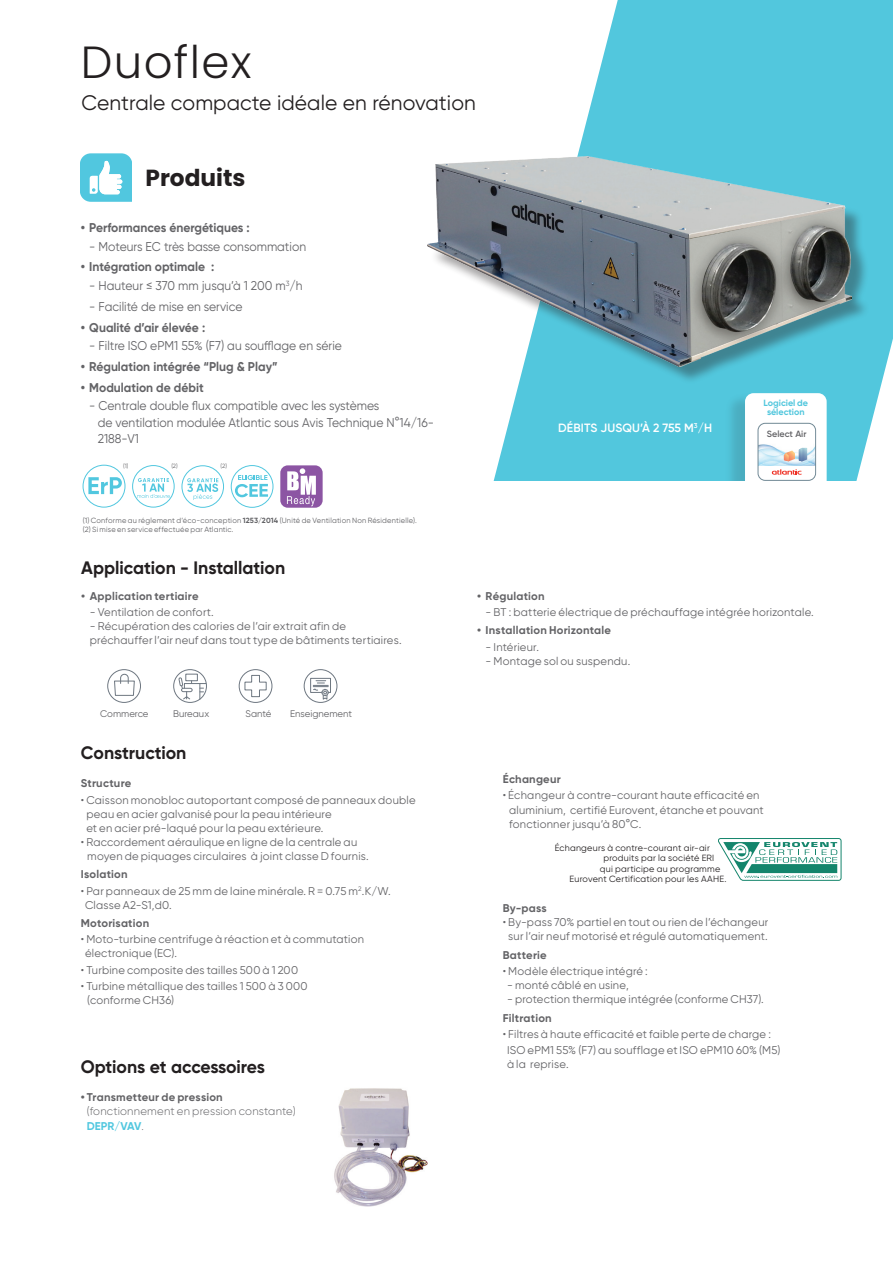
<style>
.page{position:relative;width:893px;height:1263px;background:#fff}
.page>*{position:absolute;margin:0;border:0;box-sizing:border-box;transform-origin:0 0}
.t1{font:300 45px "Poppins";letter-spacing:.03em;color:#231f20}
.t2{font:700 23.25px "Poppins";color:#231f20}
.t3{font:21px "Gilroy";letter-spacing:.005em;color:#231f20}
.t4{font:700 18px "Gilroy";color:#231f20}
.t5{font:12.75px/16.5px "Gilroy";color:#636366;scale:.95 1}
.t6{font:700 12.75px "Gilroy";color:#636366;scale:.95 1}
.t7{font:600 12px "Gilroy";letter-spacing:.01em;color:#fff}
.t8{font:11.25px/14.1px "Gilroy";letter-spacing:.02em;color:#636366}
.t9{font:700 11.25px "Gilroy";letter-spacing:.02em;color:#636366}
.t10{font:300 11.25px/15px "Gilroy";letter-spacing:.015em;color:#636366}
.t11{font:9.6px "Gilroy";color:#636366}
.t12{font:9px "Gilroy";letter-spacing:.025em;color:#231f20}
.t13{font:700 9px/9px "Gilroy";color:#52c7dd;text-align:center}
.t14{font:600 9px "Gilroy";color:#636366}
.t15{font:7.5px/9px "Gilroy";letter-spacing:.025em;color:#636366}
.t16{font:6.15px "Gilroy";color:#636366}
.s1{font-weight:700}
.s2{font-weight:700;color:#51c7df}
</style>
<div class="page">
<img style="left:334px;top:1088px;width:94px;height:119px">
<svg style="left:494px;top:0;width:399px;height:481px;fill:#52c7dd"></svg>
<svg style="left:81px;top:153px;width:50px;height:49px"></svg>
<svg style="left:718px;top:838px;width:123px;height:43px"></svg>
<div style="left:724px;top:392px;width:98px;height:106px;background:#231f20;opacity:.15"></div>
<div style="left:722px;top:481px;width:141px;height:19px;background:#fff"></div>
<div style="left:430px;top:160px;width:440px;height:225px;background:#231f20;opacity:.4"></div>
<img style="left:427px;top:157px;width:425px;height:210px">
<svg style="left:745px;top:393px;width:82px;height:88px"></svg>
<div style="left:185px;top:674px;width:13px;height:7px;border:1px solid #6e7781"></div>
<div style="left:173px;top:669px;width:34px;height:34px;border:1px solid #6e7781;border-radius:50%"></div>
<svg style="left:179px;top:677px;width:27px;height:23px"></svg>
<div style="left:107px;top:669px;width:34px;height:34px;border:1px solid #6e7781;border-radius:50%"></div>
<svg style="left:114px;top:674px;width:21px;height:22px"></svg>
<div style="left:304px;top:669px;width:33px;height:34px;border:1px solid #6e7781;border-radius:50%"></div>
<svg style="left:310px;top:678px;width:21px;height:22px"></svg>
<div style="left:239px;top:669px;width:33px;height:34px;border:1px solid #6e7781;border-radius:50%"></div>
<svg style="left:244px;top:675px;width:23px;height:22px"></svg>
<div style="left:132px;top:465px;width:43px;height:42px;border:1px solid #51c7df;border-radius:50%"></div>
<svg style="left:137px;top:478px;width:33px;height:20px"></svg>
<div style="left:182px;top:465px;width:42px;height:43px;border:1px solid #51c7df;border-radius:50%"></div>
<svg style="left:187px;top:478px;width:31px;height:22px"></svg>
<div style="left:280px;top:465px;width:43px;height:43px;background:#8c55a3;border-radius:7px"></div>
<svg style="left:287px;top:468px;width:29px;height:38px"></svg>
<div style="left:231px;top:465px;width:42px;height:43px;border:1px solid #51c7df;border-radius:50%"></div>
<svg style="left:235px;top:475px;width:33px;height:22px"></svg>
<div style="left:83px;top:465px;width:42px;height:42px;border:1px solid #51c7df;border-radius:50%"></div>
<svg style="left:88px;top:477px;width:34px;height:17px"></svg>
<h1 class="t1" style="left:81px;top:36px;width:172px">Duoflex</h1>
<h3 class="t3" style="left:81px;top:89px;width:396px">Centrale compacte idéale en rénovation</h3>
<h2 class="t2" style="left:145px;top:164px;width:101px">Produits</h2>
<p class="t6" style="left:81px;top:220px;width:179px">• Performances énergétiques :</p>
<p class="t5" style="left:89px;top:238px;width:230px">- Moteurs EC très basse consommation</p>
<p class="t6" style="left:81px;top:259px;width:142px">• Intégration optimale :</p>
<p class="t5" style="left:89px;top:277px;width:226px">- Hauteur ≤ 370 mm jusqu’à 1 200 m<sup>3</sup>/h</p>
<p class="t5" style="left:89px;top:298px;width:163px">- Facilité de mise en service</p>
<p class="t6" style="left:81px;top:319px;width:133px">• Qualité d’air élevée :</p>
<p class="t5" style="left:89px;top:337px;width:267px">- Filtre ISO ePM1 55% (F7) au soufflage en série</p>
<p class="t6" style="left:81px;top:359px;width:209px">• Régulation intégrée “Plug &amp; Play”</p>
<p class="t6" style="left:81px;top:379px;width:131px">• Modulation de débit</p>
<p class="t5" style="left:98px;top:397px;width:355px;text-indent:-9px">- Centrale double flux compatible avec les systèmes<br>de ventilation modulée Atlantic sous Avis Technique N°14/16-<br>2188-V1</p>
<p class="t16" style="left:123px;top:462px;width:7px">(1)</p>
<p class="t16" style="left:171px;top:462px;width:8px">(2)</p>
<p class="t16" style="left:221px;top:462px;width:8px">(2)</p>
<p class="t15" style="left:83px;top:516px;width:336px">(1) Conforme au réglement d’éco-conception <span class="s1">1253/2014</span> (Unité de Ventilation Non Résidentielle). (2) Si mise en service effectuée par Atlantic.</p>
<h3 class="t4" style="left:81px;top:556px;width:205px">Application - Installation</h3>
<p class="t9" style="left:81px;top:589px;width:119px">• Application tertiaire</p>
<p class="t8" style="left:90px;top:605px;width:126px">- Ventilation de confort.</p>
<p class="t8" style="left:90px;top:619px;width:313px">- Récupération des calories de l’air extrait afin de préchauffer l’air neuf dans tout type de bâtiments tertiaires.</p>
<p class="t11" style="left:100px;top:707px;width:50px">Commerce</p>
<p class="t11" style="left:173px;top:707px;width:38px">Bureaux</p>
<p class="t11" style="left:246px;top:707px;width:28px">Santé</p>
<p class="t11" style="left:290px;top:707px;width:64px">Enseignement</p>
<h3 class="t4" style="left:81px;top:741px;width:107px">Construction</h3>
<p class="t9" style="left:81px;top:776px;width:52px">Structure</p>
<p class="t8" style="left:86px;top:792px;width:331px;text-indent:-5px">• Caisson monobloc autoportant composé de panneaux double peau en acier galvanisé pour la peau intérieure<br>et en acier pré-laqué pour la peau extérieure.</p>
<p class="t8" style="left:87px;top:835px;width:283px;text-indent:-6px">• Raccordement aéraulique en ligne de la centrale au moyen de piquages circulaires à joint classe D fournis.</p>
<p class="t9" style="left:81px;top:867px;width:48px">Isolation</p>
<p class="t8" style="left:85px;top:883px;width:307px;text-indent:-4px">• Par panneaux de 25 mm de laine minérale. R = 0.75 m<sup>2</sup>.K/W.<br>Classe A2-S1,d0.</p>
<p class="t9" style="left:81px;top:916px;width:70px">Motorisation</p>
<p class="t8" style="left:85px;top:932px;width:280px;text-indent:-4px">• Moto-turbine centrifuge à réaction et à commutation électronique (EC).</p>
<p class="t8" style="left:81px;top:962px;width:219px">• Turbine composite des tailles 500 à 1 200</p>
<p class="t8" style="left:87px;top:979px;width:222px;text-indent:-6px">• Turbine métallique des tailles 1 500 à 3 000 (conforme CH36)</p>
<h3 class="t4" style="left:81px;top:1055px;width:186px">Options et accessoires</h3>
<p class="t9" style="left:81px;top:1090px;width:143px">• Transmetteur de pression</p>
<p class="t10" style="left:87px;top:1103px;width:210px">(fonctionnement en pression constante)<br><span class="s2">DEPR/VAV</span>.</p>
<p class="t7" style="left:558px;top:420px;width:155px">DÉBITS JUSQU’À 2 755 M<sup>3</sup>/H</p>
<p class="t13" style="left:764px;top:399px;width:46px">Logiciel de sélection</p>
<p class="t14" style="left:767px;top:428px;width:41px">Select Air</p>
<p class="t9" style="left:477px;top:589px;width:69px">• Régulation</p>
<p class="t8" style="left:486px;top:605px;width:330px">- BT : batterie électrique de préchauffage intégrée horizontale.</p>
<p class="t9" style="left:477px;top:623px;width:135px">• Installation Horizontale</p>
<p class="t8" style="left:486px;top:640px;width:55px">- Intérieur.</p>
<p class="t8" style="left:486px;top:654px;width:146px">- Montage sol ou suspendu.</p>
<p class="t9" style="left:503px;top:772px;width:59px">Échangeur</p>
<p class="t8" style="left:509px;top:788px;width:256px;text-indent:-6px">• Échangeur à contre-courant haute efficacité en aluminium, certifié Eurovent, étanche et pouvant fonctionner jusqu’à 80°C.</p>
<p class="t12" style="left:555px;top:842px;width:157px">Échangeurs à contre-courant air-air</p>
<p class="t12" style="left:603px;top:853px;width:112px">produits par la société ERI</p>
<p class="t12" style="left:600px;top:863px;width:122px">qui participe au programme</p>
<p class="t12" style="left:570px;top:874px;width:158px">Eurovent Certification pour les AAHE.</p>
<p class="t9" style="left:503px;top:901px;width:46px">By-pass</p>
<p class="t8" style="left:503px;top:915px;width:267px;text-align:center">• By-pass 70% partiel en tout ou rien de l’échangeur sur l’air neuf motorisé et régulé automatiquement.</p>
<p class="t9" style="left:503px;top:948px;width:45px">Batterie</p>
<p class="t8" style="left:503px;top:964px;width:146px">• Modèle électrique intégré :</p>
<p class="t8" style="left:507px;top:978px;width:123px">- monté câblé en usine,</p>
<p class="t8" style="left:507px;top:992px;width:258px">- protection thermique intégrée (conforme CH37).</p>
<p class="t9" style="left:503px;top:1010px;width:50px">Filtration</p>
<p class="t8" style="left:507px;top:1026px;width:275px;line-height:16.2px;text-indent:-4px">• Filtres à haute efficacité et faible perte de charge :<br>ISO ePM1 55% (F7) au soufflage et ISO ePM10 60% (M5)</p>
<p class="t8" style="left:507px;top:1057px;width:63px">à la reprise.</p>
</div>
